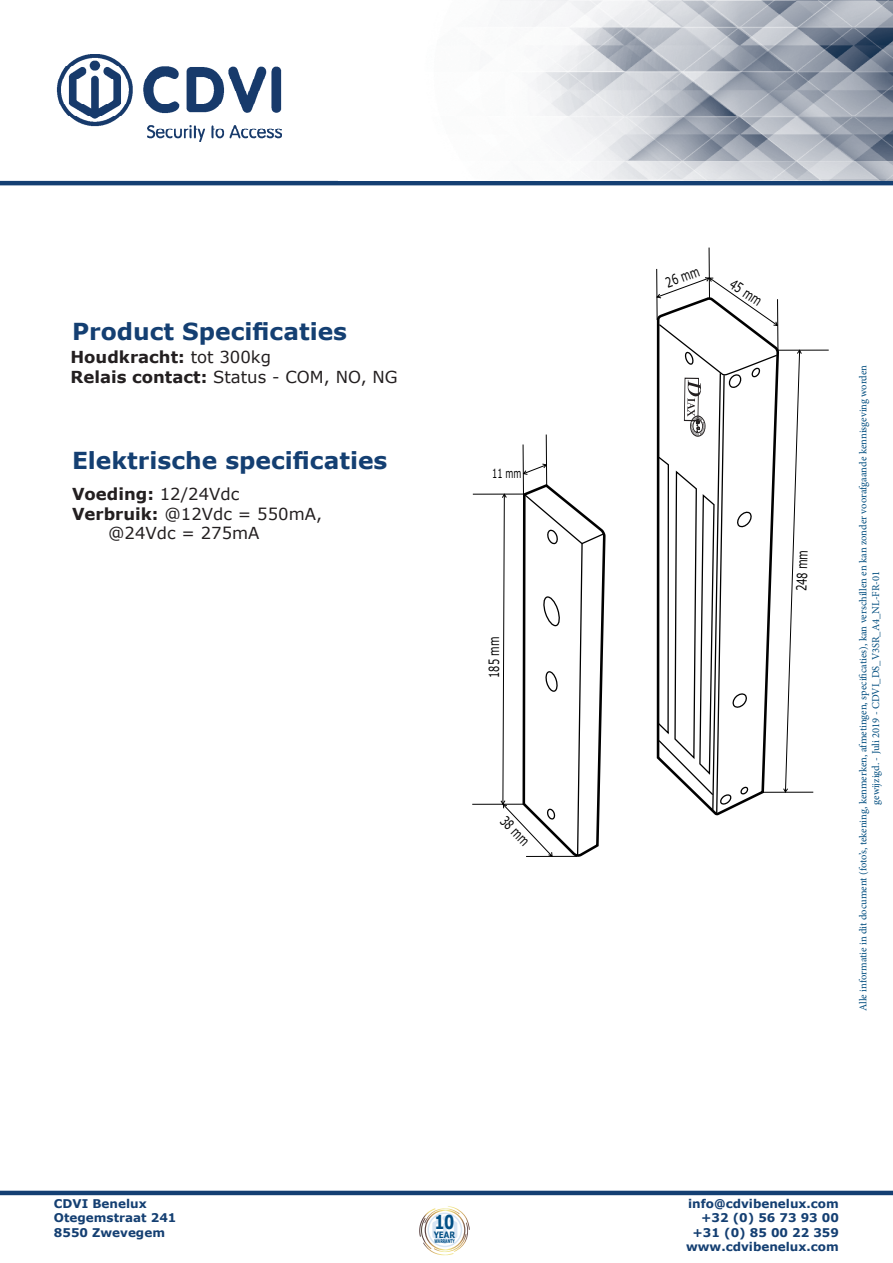
<style>
.page{position:relative;width:893px;height:1263px;background:#fff}
.page>*{position:absolute;margin:0;border:0;box-sizing:border-box;transform-origin:0 0}
.t1{font:700 23.4px "Verdana";color:#143f72}
.t2{font:700 19.2px "Verdana";color:#014f85;scale:.75 1}
.t3{font:16.5px "Verdana";color:#231f20}
.t4{font:700 16.5px "Verdana";color:#231f20}
.t5{font:13.95px "Verdana";color:#000;scale:.7 1}
.t6{font:12.6px "Verdana";color:#000;scale:.65 1}
.t7{font:700 12px/14.4px "Verdana";color:#143f72;text-align:right}
.t8{font:10.5px/12.6px "Minion Pro";color:#014d7f;text-align:center}
.t9{font:700 8.85px "Verdana";color:#014f85;scale:.82 1}
.t10{font:700 5.1px "Verdana";color:#014f85;scale:.62 1}
.s1{font-weight:400}
.s2{font-weight:700}
</style>
<div class="page">
<hr style="left:0;top:1191px;width:893px;height:4px;background:#143f72">
<img style="left:56px;top:54px;width:226px;height:88px">
<svg style="left:419px;top:1206px;width:51px;height:49px"></svg>
<hr style="left:0;top:181px;width:893px;height:4px;background:#143f72">
<svg style="left:656px;top:247px;width:173px;height:568px"></svg>
<svg style="left:472px;top:434px;width:134px;height:423px"></svg>
<img style="left:501px;top:0;width:392px;height:181px">
<p class="t1" style="left:72px;top:315px;width:277px">Product Specificaties</p>
<p class="t4" style="left:70px;top:346px;width:202px">Houdkracht: <span class="s1">tot 300kg</span></p>
<p class="t3" style="left:70px;top:366px;width:329px"><span class="s2">Relais contact:</span> Status - COM, NO, NG</p>
<p class="t1" style="left:72px;top:444px;width:317px">Elektrische specificaties</p>
<p class="t4" style="left:72px;top:482px;width:169px">Voeding: <span class="s1">12/24Vdc</span></p>
<p class="t3" style="left:72px;top:502px;width:252px"><span class="s2">Verbruik:</span> @12Vdc = 550mA,</p>
<p class="t3" style="left:108px;top:522px;width:153px">@24Vdc = 275mA</p>
<p class="t6" style="left:492px;top:465px;width:47px">11 mm</p>
<p class="t5" style="left:485px;top:678px;width:61px;rotate:-90deg">185 mm</p>
<p class="t5" style="left:509px;top:812px;width:52px;rotate:46deg">38 mm</p>
<p class="t7" style="left:54px;top:1196px;width:94px">CDVI Benelux</p>
<p class="t7" style="left:54px;top:1210px;width:124px">Otegemstraat 241</p>
<p class="t7" style="left:54px;top:1225px;width:113px">8550 Zwevegem</p>
<p class="t2" style="left:434px;top:1210px;width:28px">10</p>
<p class="t10" style="left:434px;top:1238px;width:34px">WARRANTY</p>
<p class="t9" style="left:434px;top:1228px;width:28px">YEAR</p>
<p class="t5" style="left:663px;top:274px;width:52px;rotate:-20deg">26 mm</p>
<p class="t5" style="left:736px;top:275px;width:52px;rotate:34deg">45 mm</p>
<p class="t5" style="left:793px;top:591px;width:60px;rotate:-88deg">248 mm</p>
<p class="t8" style="left:857px;top:1011px;width:648px;rotate:-90deg">Alle informatie in dit document (foto’s, tekening, kenmerken, afmetingen, specificaties), kan verschillen en kan zonder voorafgaande kennisgeving worden gewijzigd. - Juli 2019 - CDVI_DS_V3SR_A4_NL-FR-01</p>
<p class="t7" style="left:688px;top:1196px;width:152px">info@cdvibenelux.com</p>
<p class="t7" style="left:686px;top:1210px;width:154px">+32 (0) 56 73 93 00 +31 (0) 85 00 22 359 www.cdvibenelux.com</p>
</div>
